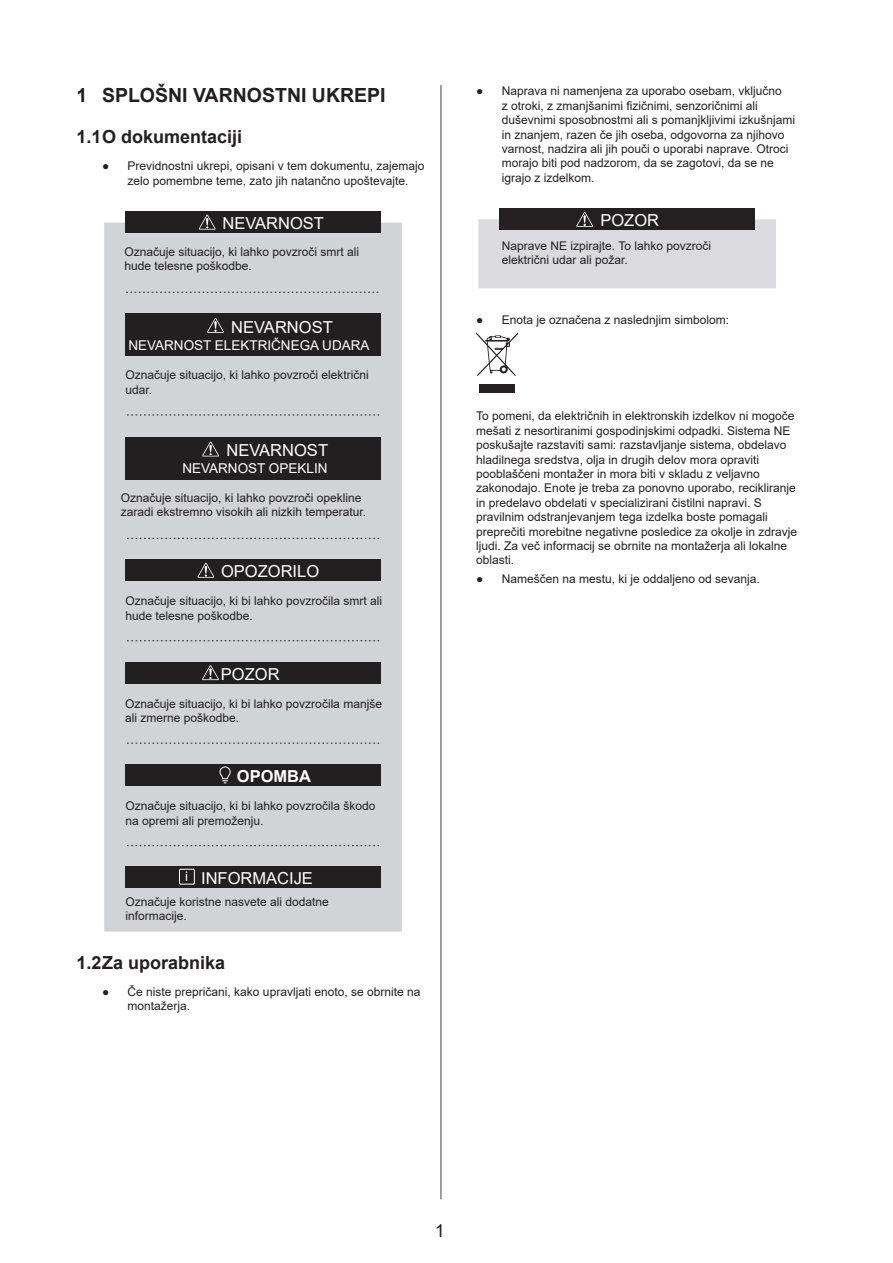
<style>
.page{position:relative;width:893px;height:1263px;background:#fff}
.page>*{position:absolute;margin:0;border:0;box-sizing:border-box;transform-origin:0 0}
.t1{font:700 19.5px "Arial";color:#231f20}
.t2{font:700 18px "Arial";color:#231f20}
.t3{font:18px "Arial";color:#231f20}
.t4{font:16.5px "Arial";color:#fff}
.t5{font:700 16.5px "Arial";color:#fff}
.t6{font:13.5px "Arial";color:#fff}
.t7{font:13.2px "Arial";color:#fff}
.t8{font:12px/14.4px "Arial";color:#231f20}
</style>
<div class="page">
<div style="left:104px;top:223px;width:298px;height:708px;background:#d2d3d5"></div>
<svg style="left:126px;top:292px;width:254px;height:1px"></svg>
<div style="left:125px;top:313px;width:256px;height:43px;background:#221f21"></div>
<div style="left:125px;top:212px;width:256px;height:21px;background:#221f21"></div>
<svg style="left:199px;top:215px;width:16px;height:15px"></svg>
<svg style="left:127px;top:415px;width:254px;height:1px"></svg>
<svg style="left:127px;top:538px;width:254px;height:1px"></svg>
<div style="left:125px;top:437px;width:256px;height:42px;background:#221f21"></div>
<svg style="left:207px;top:318px;width:17px;height:15px"></svg>
<svg style="left:202px;top:442px;width:17px;height:14px"></svg>
<div style="left:125px;top:866px;width:256px;height:21px;background:#221f21"></div>
<div style="left:125px;top:559px;width:256px;height:22px;background:#221f21"></div>
<svg style="left:197px;top:563px;width:17px;height:15px"></svg>
<svg style="left:127px;top:640px;width:254px;height:1px"></svg>
<div style="left:125px;top:662px;width:256px;height:21px;background:#221f21"></div>
<svg style="left:202px;top:665px;width:17px;height:15px"></svg>
<svg style="left:127px;top:743px;width:254px;height:1px"></svg>
<svg style="left:127px;top:845px;width:254px;height:1px"></svg>
<div style="left:179px;top:869px;width:16px;height:15px;border:1px solid #fff"></div>
<div style="left:125px;top:764px;width:256px;height:22px;background:#221f21"></div>
<svg style="left:219px;top:766px;width:12px;height:17px"></svg>
<div style="left:500px;top:209px;width:255px;height:21px;background:#241f21"></div>
<svg style="left:478px;top:212px;width:298px;height:76px"></svg>
<div style="left:479px;top:384px;width:36px;height:9px;background:#241f21"></div>
<svg style="left:476px;top:332px;width:42px;height:44px"></svg>
<hr style="left:441px;top:85px;width:1px;height:1114px;background:#808285">
<h1 class="t1" style="left:77px;top:81px;width:311px">1 SPLOŠNI VARNOSTNI UKREPI</h1>
<h2 class="t2" style="left:77px;top:124px;width:167px">1.1O dokumentaciji</h2>
<p class="t8" style="left:128px;top:159px;width:298px;text-indent:-26px">● Previdnostni ukrepi, opisani v tem dokumentu, zajemajo zelo pomembne teme, zato jih natančno upoštevajte.</p>
<h3 class="t4" style="left:222px;top:212px;width:103px">NEVARNOST</h3>
<p class="t8" style="left:124px;top:244px;width:236px">Označuje situacijo, ki lahko povzroči smrt ali hude telesne poškodbe.</p>
<h3 class="t4" style="left:231px;top:316px;width:103px">NEVARNOST</h3>
<p class="t6" style="left:128px;top:336px;width:243px">NEVARNOST ELEKTRIČNEGA UDARA</p>
<p class="t8" style="left:125px;top:368px;width:245px">Označuje situacijo, ki lahko povzroči električni udar.</p>
<h3 class="t4" style="left:227px;top:439px;width:103px">NEVARNOST</h3>
<p class="t6" style="left:182px;top:458px;width:147px">NEVARNOST OPEKLIN</p>
<p class="t8" style="left:121px;top:490px;width:247px">Označuje situacijo, ki lahko povzroči opekline zaradi ekstremno visokih ali nizkih temperatur.</p>
<h3 class="t4" style="left:221px;top:560px;width:100px">OPOZORILO</h3>
<p class="t8" style="left:125px;top:594px;width:258px">Označuje situacijo, ki bi lahko povzročila smrt ali hude telesne poškodbe.</p>
<h3 class="t4" style="left:221px;top:662px;width:60px">POZOR</h3>
<p class="t8" style="left:125px;top:696px;width:258px">Označuje situacijo, ki bi lahko povzročila manjše ali zmerne poškodbe.</p>
<h3 class="t5" style="left:237px;top:764px;width:76px">OPOMBA</h3>
<p class="t8" style="left:125px;top:799px;width:252px">Označuje situacijo, ki bi lahko povzročila škodo na opremi ali premoženju.</p>
<p class="t7" style="left:185px;top:868px;width:4px">i</p>
<h3 class="t4" style="left:201px;top:866px;width:113px">INFORMACIJE</h3>
<p class="t8" style="left:125px;top:894px;width:205px">Označuje koristne nasvete ali dodatne informacije.</p>
<h2 class="t2" style="left:77px;top:949px;width:150px">1.2Za uporabnika</h2>
<p class="t8" style="left:128px;top:984px;width:294px;text-indent:-26px">● Če niste prepričani, kako upravljati enoto, se obrnite na montažerja.</p>
<p class="t8" style="left:502px;top:84px;width:295px;text-indent:-26px">● Naprava ni namenjena za uporabo osebam, vključno<br>z otroki, z zmanjšanimi fizičnimi, senzoričnimi ali duševnimi sposobnostmi ali s pomanjkljivimi izkušnjami in znanjem, razen če jih oseba, odgovorna za njihovo varnost, nadzira ali jih pouči o uporabi naprave. Otroci morajo biti pod nadzorom, da se zagotovi, da se ne igrajo z izdelkom.</p>
<h3 class="t4" style="left:600px;top:208px;width:60px">POZOR</h3>
<p class="t8" style="left:502px;top:238px;width:211px">Naprave NE izpirajte. To lahko povzroči električni udar ali požar.</p>
<p class="t8" style="left:476px;top:312px;width:254px">● Enota je označena z naslednjim simbolom:</p>
<p class="t8" style="left:476px;top:409px;width:322px">To pomeni, da električnih in elektronskih izdelkov ni mogoče mešati z nesortiranimi gospodinjskimi odpadki. Sistema NE poskušajte razstaviti sami: razstavljanje sistema, obdelavo hladilnega sredstva, olja in drugih delov mora opraviti pooblaščeni montažer in mora biti v skladu z veljavno zakonodajo. Enote je treba za ponovno uporabo, recikliranje in predelavo obdelati v specializirani čistilni napravi. S pravilnim odstranjevanjem tega izdelka boste pomagali preprečiti morebitne negativne posledice za okolje in zdravje ljudi. Za več informacij se obrnite na montažerja ali lokalne oblasti.</p>
<p class="t8" style="left:476px;top:571px;width:285px">● Nameščen na mestu, ki je oddaljeno od sevanja.</p>
<h2 class="t3" style="left:435px;top:1218px;width:12px">1</h2>
</div>
